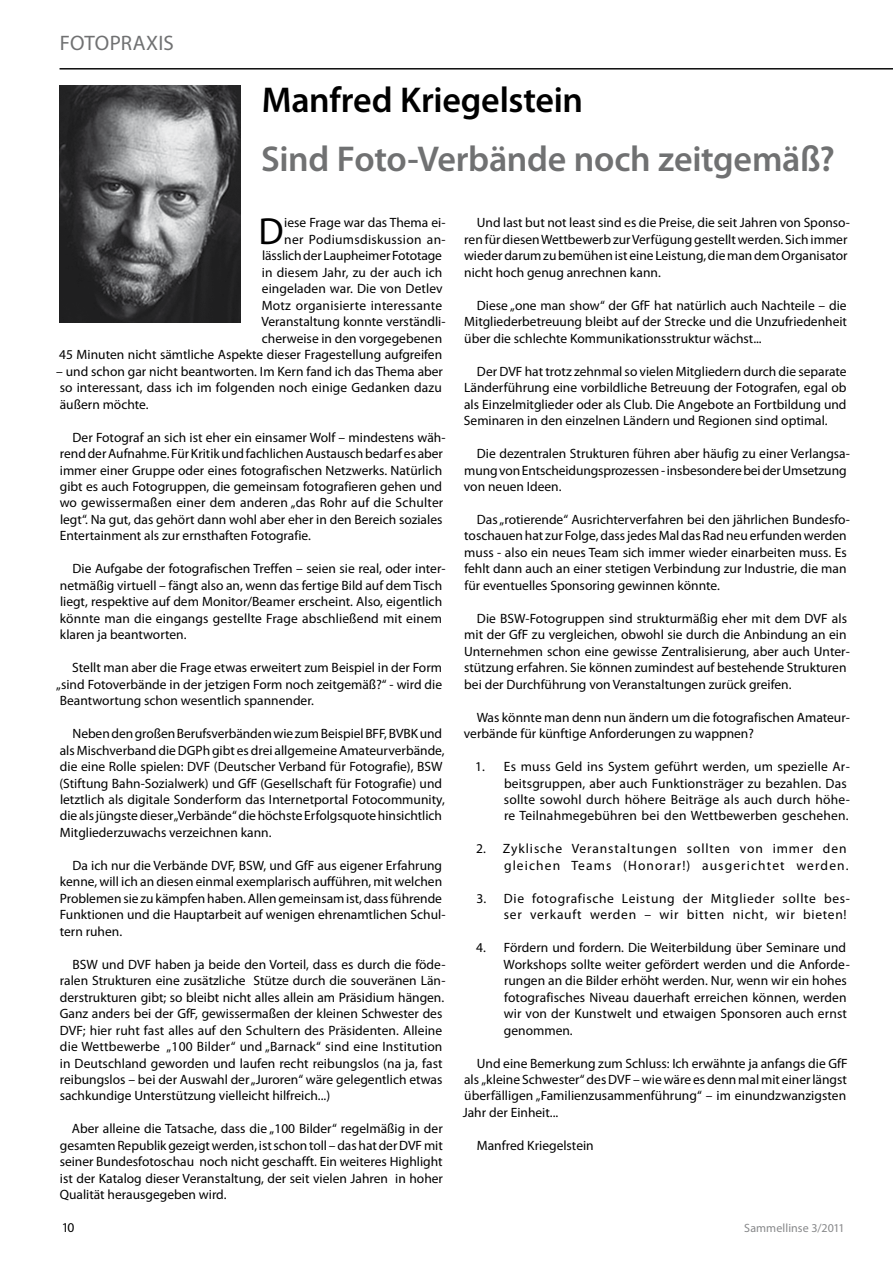
<style>
.page{position:relative;width:893px;height:1263px;background:#fff}
.page>*{position:absolute;margin:0;border:0;box-sizing:border-box;transform-origin:0 0}
.t1{font:37.95px "Myriad Pro";color:#000}
.t2{font:600 36px "Myriad Pro";letter-spacing:-.01em;color:#707172}
.t3{font:600 36px "Myriad Pro";letter-spacing:-.005em;color:#000}
.t4{font:21px "Myriad Pro";color:#707172}
.t5{font:13.5px/16.5px "Myriad Pro";color:#000}
.t6{font:13.5px/16.5px "Myriad Pro";letter-spacing:.05em;color:#000;text-align:right}
.t7{font:13.5px/16.5px "Myriad Pro";letter-spacing:.065em;color:#000;text-align:right}
.t8{font:12px "Myriad Pro";letter-spacing:.005em;color:#87888a}
</style>
<div class="page">
<hr style="left:60px;top:68px;width:833px;height:2px;background:#000">
<img style="left:60px;top:85px;width:180px;height:237px">
<h3 class="t4" style="left:60px;top:30px;width:13px">fotopraxis</h3>
<h2 class="t3" style="left:262px;top:77px;width:323px">Manfred Kriegelstein</h2>
<h2 class="t2" style="left:261px;top:136px;width:575px">Sind Foto-Verbände noch zeitgemäß?</h2>
<h1 class="t1" style="left:259px;top:208px;width:27px">D</h1>
<p class="t5" style="left:59px;top:214px;width:388px;text-align:right">iese Frage war das Thema ei-<br>ner Podiumsdiskussion an-<br>lässlich der Laupheimer Fototage<br>in diesem Jahr, zu der auch ich<br>eingeladen war. Die von Detlev<br>Motz organisierte interessante<br>Veranstaltung konnte verständli-<br>cherweise in den vorgegebenen<br>45 Minuten nicht sämtliche Aspekte dieser Fragestellung aufgreifen</p>
<p class="t5" style="left:56px;top:363px;width:388px;text-align:justify">– und schon gar nicht beantworten. Im Kern fand ich das Thema aber so interessant, dass ich im folgenden noch einige Gedanken dazu äußern möchte.</p>
<p class="t5" style="left:60px;top:429px;width:387px;text-indent:13px">Der Fotograf an sich ist eher ein einsamer Wolf – mindestens wäh&shy;rend der Aufnahme. Für Kritik und fachlichen Austausch bedarf es aber immer einer Gruppe oder eines fotografischen Netzwerks. Natürlich gibt es auch Fotogruppen, die gemeinsam fotografieren gehen und wo gewissermaßen einer dem anderen „das Rohr auf die Schulter legt“. Na gut, das gehört dann wohl aber eher in den Bereich soziales Entertainment als zur ernsthaften Fotografie.</p>
<p class="t5" style="left:60px;top:560px;width:387px;text-indent:13px">Die Aufgabe der fotografischen Treffen – seien sie real, oder inter&shy;netmäßig virtuell – fängt also an, wenn das fertige Bild auf dem Tisch liegt, respektive auf dem Monitor/Beamer erscheint. Also, eigentlich könnte man die eingangs gestellte Frage abschließend mit einem klaren ja beantworten.</p>
<p class="t5" style="left:56px;top:659px;width:387px;text-align:justify;text-indent:16px">Stellt man aber die Frage etwas erweitert zum Beispiel in der Form „sind Fotoverbände in der jetzigen Form noch zeitgemäß?“ - wird die Beantwortung schon wesentlich spannender.</p>
<p class="t5" style="left:59px;top:725px;width:387px;text-indent:13px">Neben den großen Berufsverbänden wie zum Beispiel BFF, BVBK und als Mischverband die DGPh gibt es drei allgemeine Amateurverbände, die eine Rolle spielen: DVF (Deutscher Verband für Fotografie), BSW (Stiftung Bahn-Sozialwerk) und GfF (Gesellschaft für Fotografie) und letztlich als digitale Sonderform das Internetportal Fotocommunity, die als jüngste dieser „Verbände“ die höchste Erfolgsquote hinsichtlich Mitgliederzuwachs verzeichnen kann.</p>
<p class="t5" style="left:60px;top:857px;width:387px;text-indent:13px">Da ich nur die Verbände DVF, BSW, und GfF aus eigener Erfahrung kenne, will ich an diesen einmal exemplarisch aufführen, mit welchen Problemen sie zu kämpfen haben. Allen gemeinsam ist, dass führende Funktionen und die Hauptarbeit auf wenigen ehrenamtlichen Schul&shy;tern ruhen.</p>
<p class="t5" style="left:60px;top:956px;width:387px;text-indent:13px">BSW und DVF haben ja beide den Vorteil, dass es durch die föde&shy;ralen Strukturen eine zusätzliche Stütze durch die souveränen Län&shy;derstrukturen gibt; so bleibt nicht alles allein am Präsidium hängen.<br>Ganz anders bei der GfF, gewissermaßen der kleinen Schwester des DVF; hier ruht fast alles auf den Schultern des Präsidenten. Alleine die Wettbewerbe „100 Bilder“ und „Barnack“ sind eine Institution in Deutschland geworden und laufen recht reibungslos (na ja, fast reibungslos – bei der Auswahl der „Juroren“ wäre gelegentlich etwas sachkundige Unterstützung vielleicht hilfreich...)</p>
<p class="t5" style="left:60px;top:1120px;width:385px;text-align:justify;text-indent:12px">Aber alleine die Tatsache, dass die „100 Bilder“ regelmäßig in der gesamten Republik gezeigt werden, ist schon toll – das hat der DVF mit seiner Bundesfotoschau noch nicht geschafft. Ein weiteres Highlight ist der Katalog dieser Veranstaltung, der seit vielen Jahren in hoher Qualität herausgegeben wird.</p>
<p class="t5" style="left:464px;top:214px;width:387px;text-indent:13px">Und last but not least sind es die Preise, die seit Jahren von Sponso&shy;ren für diesen Wettbewerb zur Verfügung gestellt werden. Sich immer wieder darum zu bemühen ist eine Leistung, die man dem Organisator nicht hoch genug anrechnen kann.</p>
<p class="t5" style="left:464px;top:297px;width:384px;text-align:justify;text-indent:13px">Diese „one man show“ der GfF hat natürlich auch Nachteile – die Mitgliederbetreuung bleibt auf der Strecke und die Unzufriedenheit über die schlechte Kommunikationsstruktur wächst...</p>
<p class="t5" style="left:464px;top:363px;width:384px;text-align:justify;text-indent:13px">Der DVF hat trotz zehnmal so vielen Mitgliedern durch die separate Länderführung eine vorbildliche Betreuung der Fotografen, egal ob als Einzelmitglieder oder als Club. Die Angebote an Fortbildung und Seminaren in den einzelnen Ländern und Regionen sind optimal.</p>
<p class="t5" style="left:464px;top:445px;width:387px;text-indent:13px">Die dezentralen Strukturen führen aber häufig zu einer Verlangsa&shy;mung von Entscheidungsprozessen - insbesondere bei der Umsetzung von neuen Ideen.</p>
<p class="t5" style="left:464px;top:511px;width:387px;text-indent:13px">Das „rotierende“ Ausrichterverfahren bei den jährlichen Bundesfo&shy;toschauen hat zur Folge, dass jedes Mal das Rad neu erfunden werden muss - also ein neues Team sich immer wieder einarbeiten muss. Es fehlt dann auch an einer stetigen Verbindung zur Industrie, die man für eventuelles Sponsoring gewinnen könnte.</p>
<p class="t5" style="left:464px;top:610px;width:387px;text-indent:13px">Die BSW-Fotogruppen sind strukturmäßig eher mit dem DVF als mit der GfF zu vergleichen, obwohl sie durch die Anbindung an ein Unternehmen schon eine gewisse Zentralisierung, aber auch Unter&shy;stützung erfahren. Sie können zumindest auf bestehende Strukturen bei der Durchführung von Veranstaltungen zurück greifen.</p>
<p class="t5" style="left:464px;top:709px;width:387px;text-indent:13px">Was könnte man denn nun ändern um die fotografischen Amateur&shy;verbände für künftige Anforderungen zu wappnen?</p>
<p class="t5" style="left:504px;top:758px;width:348px;text-indent:-29px">1. Es muss Geld ins System geführt werden, um spezielle Ar&shy;beitsgruppen, aber auch Funktionsträger zu bezahlen. Das sollte sowohl durch höhere Beiträge als auch durch höhe&shy;re Teilnahmegebühren bei den Wettbewerben geschehen.</p>
<p class="t7" style="left:476px;top:840px;width:374px">2. Zyklische Veranstaltungen sollten von immer den gleichen Teams (Honorar!) ausgerichtet werden.</p>
<p class="t6" style="left:476px;top:890px;width:375px">3. Die fotografische Leistung der Mitglieder sollte bes&shy;ser verkauft werden – wir bitten nicht, wir bieten!</p>
<p class="t5" style="left:504px;top:939px;width:348px;text-indent:-27px">4. Fördern und fordern. Die Weiterbildung über Seminare und Workshops sollte weiter gefördert werden und die Anforde&shy;rungen an die Bilder erhöht werden. Nur, wenn wir ein hohes fotografisches Niveau dauerhaft erreichen können, werden wir von der Kunstwelt und etwaigen Sponsoren auch ernst genommen.</p>
<p class="t5" style="left:463px;top:1054px;width:386px;text-align:justify;text-indent:14px">Und eine Bemerkung zum Schluss: Ich erwähnte ja anfangs die GfF als „kleine Schwester“ des DVF – wie wäre es denn mal mit einer längst überfälligen „Familienzusammenführung“ – im einundzwanzigsten Jahr der Einheit...</p>
<p class="t5" style="left:477px;top:1137px;width:118px">Manfred Kriegelstein</p>
<p class="t5" style="left:61px;top:1219px;width:15px">10</p>
<p class="t8" style="left:744px;top:1221px;width:102px">Sammellinse 3/2011</p>
</div>
